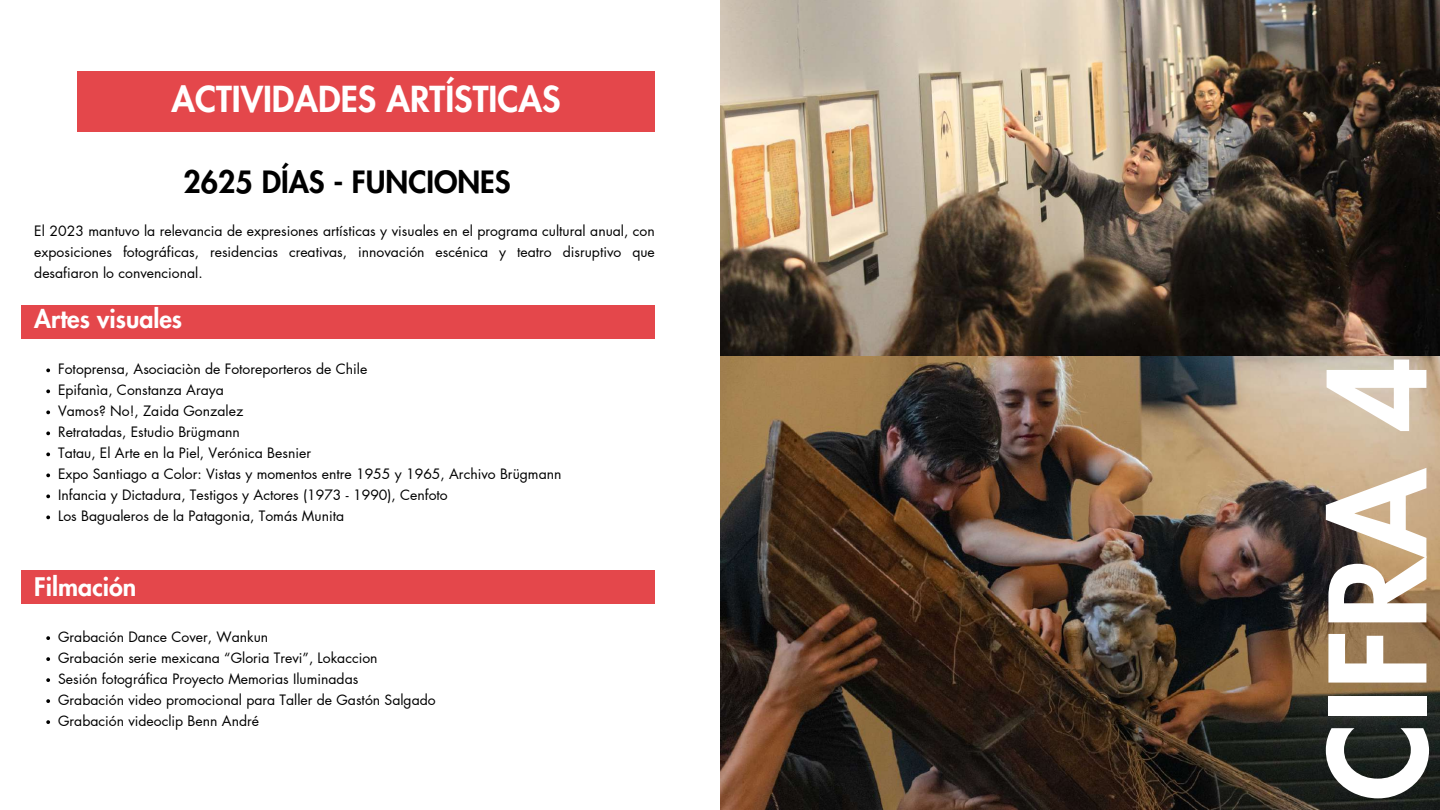
<style>
.page{position:relative;width:1440px;height:810px;background:#fff}
.page>*{position:absolute;margin:0;border:0;box-sizing:border-box;transform-origin:0 0}
.t1{font:800 130px "Futura LT Pro";color:#fff}
.t2{font:800 35px "Futura LT Pro";color:#fff}
.t3{font:800 30px "Futura LT Pro";color:#000}
.t4{font:800 25px "Futura LT Pro";color:#fff}
.t5{font:14px/21px "Futura LT Pro";color:#000}
</style>
<div class="page">
<img style="left:720px;top:0;width:720px;height:810px">
<div style="left:77px;top:72px;width:578px;height:60px;background:#e4474b"></div>
<div style="left:22px;top:305px;width:633px;height:33px;background:#e4474b"></div>
<div style="left:22px;top:570px;width:633px;height:34px;background:#e4474b"></div>
<svg style="left:46px;top:369px;width:4px;height:3px"></svg>
<svg style="left:46px;top:390px;width:4px;height:3px"></svg>
<svg style="left:46px;top:411px;width:4px;height:3px"></svg>
<svg style="left:46px;top:432px;width:4px;height:3px"></svg>
<svg style="left:46px;top:453px;width:4px;height:3px"></svg>
<svg style="left:46px;top:474px;width:4px;height:3px"></svg>
<svg style="left:46px;top:495px;width:4px;height:3px"></svg>
<svg style="left:46px;top:516px;width:4px;height:3px"></svg>
<svg style="left:46px;top:636px;width:4px;height:4px"></svg>
<svg style="left:46px;top:657px;width:4px;height:4px"></svg>
<svg style="left:46px;top:678px;width:4px;height:4px"></svg>
<svg style="left:46px;top:699px;width:4px;height:4px"></svg>
<svg style="left:46px;top:720px;width:4px;height:4px"></svg>
<h2 class="t2" style="left:171px;top:83px;width:391px">ACTIVIDADES ARTÍSTICAS</h2>
<h3 class="t3" style="left:184px;top:168px;width:329px">2625 DÍAS - FUNCIONES</h3>
<p class="t5" style="left:34px;top:221px;width:622px;text-align:justify">El 2023 mantuvo la relevancia de expresiones artísticas y visuales en el programa cultural anual, con exposiciones fotográficas, residencias creativas, innovación escénica y teatro disruptivo que desafiaron lo convencional.</p>
<h3 class="t4" style="left:34px;top:307px;width:149px">Artes visuales</h3>
<p class="t5" style="left:58px;top:359px;width:505px">Fotoprensa, Asociaciòn de Fotoreporteros de Chile<br>Epifanìa, Constanza Araya<br>Vamos? No!, Zaida Gonzalez<br>Retratadas, Estudio Brügmann<br>Tatau, El Arte en la Piel, Verónica Besnier<br>Expo Santiago a Color: Vistas y momentos entre 1955 y 1965, Archivo Brügmann Infancia y Dictadura, Testigos y Actores (1973 - 1990), Cenfoto<br>Los Bagualeros de la Patagonia, Tomás Munita</p>
<h3 class="t4" style="left:34px;top:575px;width:104px">Filmación</h3>
<p class="t5" style="left:58px;top:626px;width:379px">Grabación Dance Cover, Wankun<br>Grabación serie mexicana “Gloria Trevi”, Lokaccion<br>Sesión fotográfica Proyecto Memorias Iluminadas<br>Grabación video promocional para Taller de Gastón Salgado Grabación videoclip Benn André</p>
<h1 class="t1" style="left:1319px;top:801px;width:446px;rotate:-90deg">CIFRA 4</h1>
</div>
